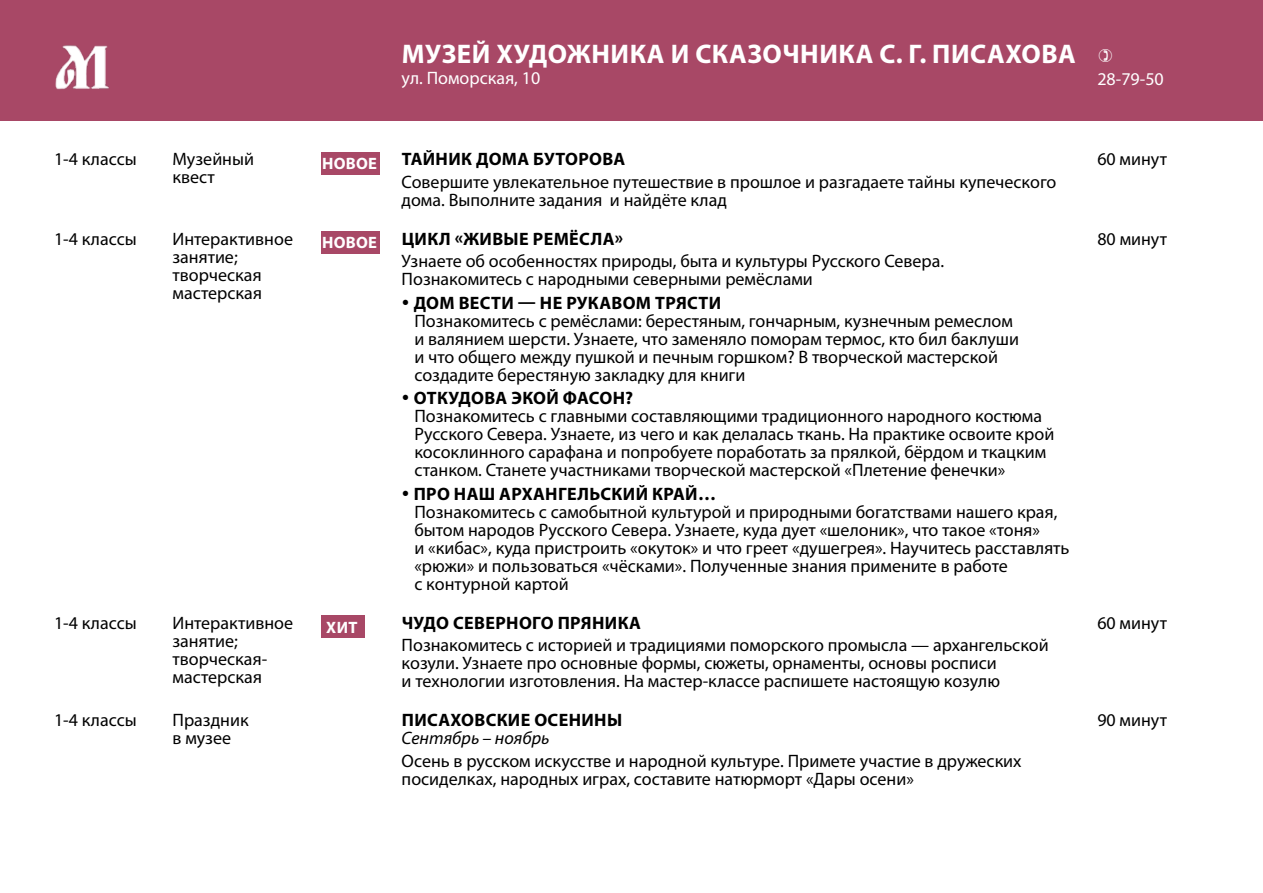
<style>
.page{position:relative;width:1263px;height:893px;background:#fff}
.page>*{position:absolute;margin:0;border:0;box-sizing:border-box;transform-origin:0 0}
.t1{font:700 27px "Myriad Pro";letter-spacing:.02em;color:#fff}
.t2{font:18px/18px "Myriad Pro";color:#000}
.t3{font:700 18px "Myriad Pro";letter-spacing:.02em;color:#000}
.t4{font:18px "Myriad Pro";color:#fff}
.t5{font:italic 18px "Myriad Pro";color:#000}
.t6{font:700 16.5px "Myriad Pro";letter-spacing:.02em;color:#fff}
.s1{font-weight:700}
</style>
<div class="page">
<div style="left:0;top:0;width:1263px;height:121px;background:#a84866"></div>
<img style="left:55px;top:45px;width:54px;height:45px">
<div style="left:321px;top:152px;width:58px;height:22px;background:#a84866"></div>
<div style="left:321px;top:231px;width:58px;height:23px;background:#a84866"></div>
<div style="left:321px;top:616px;width:43px;height:22px;background:#a84866"></div>
<h1 class="t1" style="left:402px;top:36px;width:675px">МУЗЕЙ ХУДОЖНИКА И СКАЗОЧНИКА С. Г. ПИСАХОВА</h1>
<p class="t4" style="left:402px;top:66px;width:140px">ул. Поморская, 10</p>
<p class="t4" style="left:1097px;top:67px;width:68px">28-79-50</p>
<p class="t2" style="left:54px;top:150px;width:84px">1-4 классы</p>
<p class="t2" style="left:172px;top:150px;width:83px">Музейный квест</p>
<p class="t6" style="left:322px;top:153px;width:57px">НОВОЕ</p>
<p class="t3" style="left:402px;top:147px;width:225px">ТАЙНИК ДОМА БУТОРОВА</p>
<p class="t2" style="left:402px;top:172px;width:656px">Совершите увлекательное путешествие в прошлое и разгадаете тайны купеческого дома. Выполните задания и найдёте клад</p>
<p class="t2" style="left:54px;top:229px;width:84px">1-4 классы</p>
<p class="t2" style="left:173px;top:229px;width:122px">Интерактивное занятие; творческая мастерская</p>
<p class="t6" style="left:322px;top:232px;width:57px">НОВОЕ</p>
<p class="t3" style="left:402px;top:227px;width:223px">ЦИКЛ «ЖИВЫЕ РЕМЁСЛА»</p>
<p class="t2" style="left:402px;top:251px;width:544px">Узнаете об особенностях природы, быта и культуры Русского Севера.<br>Познакомитесь с народными северными ремёслами</p>
<p class="t2" style="left:414px;top:293px;width:606px;text-indent:-13px">• <span class="s1">ДОМ ВЕСТИ — НЕ РУКАВОМ ТРЯСТИ<br></span>Познакомитесь с ремёслами: берестяным, гончарным, кузнечным ремеслом и валянием шерсти. Узнаете, что заменяло поморам термос, кто бил баклуши и что общего между пушкой и печным горшком? В творческой мастерской создадите берестяную закладку для книги</p>
<p class="t2" style="left:414px;top:389px;width:641px;text-indent:-13px">• <span class="s1">ОТКУДОВА ЭКОЙ ФАСОН?<br></span>Познакомитесь с главными составляющими традиционного народного костюма Русского Севера. Узнаете, из чего и как делалась ткань. На практике освоите крой косоклинного сарафана и попробуете поработать за прялкой, бёрдом и ткацким станком. Станете участниками творческой мастерской «Плетение фенечки»</p>
<p class="t2" style="left:414px;top:485px;width:656px;text-indent:-13px">• <span class="s1">ПРО НАШ АРХАНГЕЛЬСКИЙ КРАЙ…<br></span>Познакомитесь с самобытной культурой и природными богатствами нашего края, бытом народов Русского Севера. Узнаете, куда дует «шелоник», что такое «тоня»<br>и «кибас», куда пристроить «окуток» и что греет «душегрея». Научитесь расставлять «рюжи» и пользоваться «чёсками». Полученные знания примените в работе<br>с контурной картой</p>
<p class="t2" style="left:54px;top:614px;width:84px">1-4 классы</p>
<p class="t2" style="left:173px;top:614px;width:122px">Интерактивное занятие; творческая&shy;мастерская</p>
<p class="t6" style="left:326px;top:616px;width:33px">ХИТ</p>
<p class="t3" style="left:402px;top:611px;width:241px">ЧУДО СЕВЕРНОГО ПРЯНИКА</p>
<p class="t2" style="left:402px;top:636px;width:649px">Познакомитесь с историей и традициями поморского промысла — архангельской козули. Узнаете про основные формы, сюжеты, орнаменты, основы росписи<br>и технологии изготовления. На мастер-классе распишете настоящую козулю</p>
<p class="t2" style="left:54px;top:711px;width:84px">1-4 классы</p>
<p class="t2" style="left:173px;top:711px;width:78px">Праздник в музее</p>
<p class="t3" style="left:402px;top:709px;width:222px">ПИСАХОВСКИЕ ОСЕНИНЫ</p>
<p class="t5" style="left:402px;top:727px;width:149px">Сентябрь – ноябрь</p>
<p class="t2" style="left:402px;top:751px;width:621px">Осень в русском искусстве и народной культуре. Примете участие в дружеских посиделках, народных играх, составите натюрморт «Дары осени»</p>
<p class="t2" style="left:1097px;top:150px;width:71px">60 минут</p>
<p class="t2" style="left:1097px;top:229px;width:71px">80 минут</p>
<p class="t2" style="left:1097px;top:614px;width:71px">60 минут</p>
<p class="t2" style="left:1097px;top:711px;width:71px">90 минут</p>
</div>
